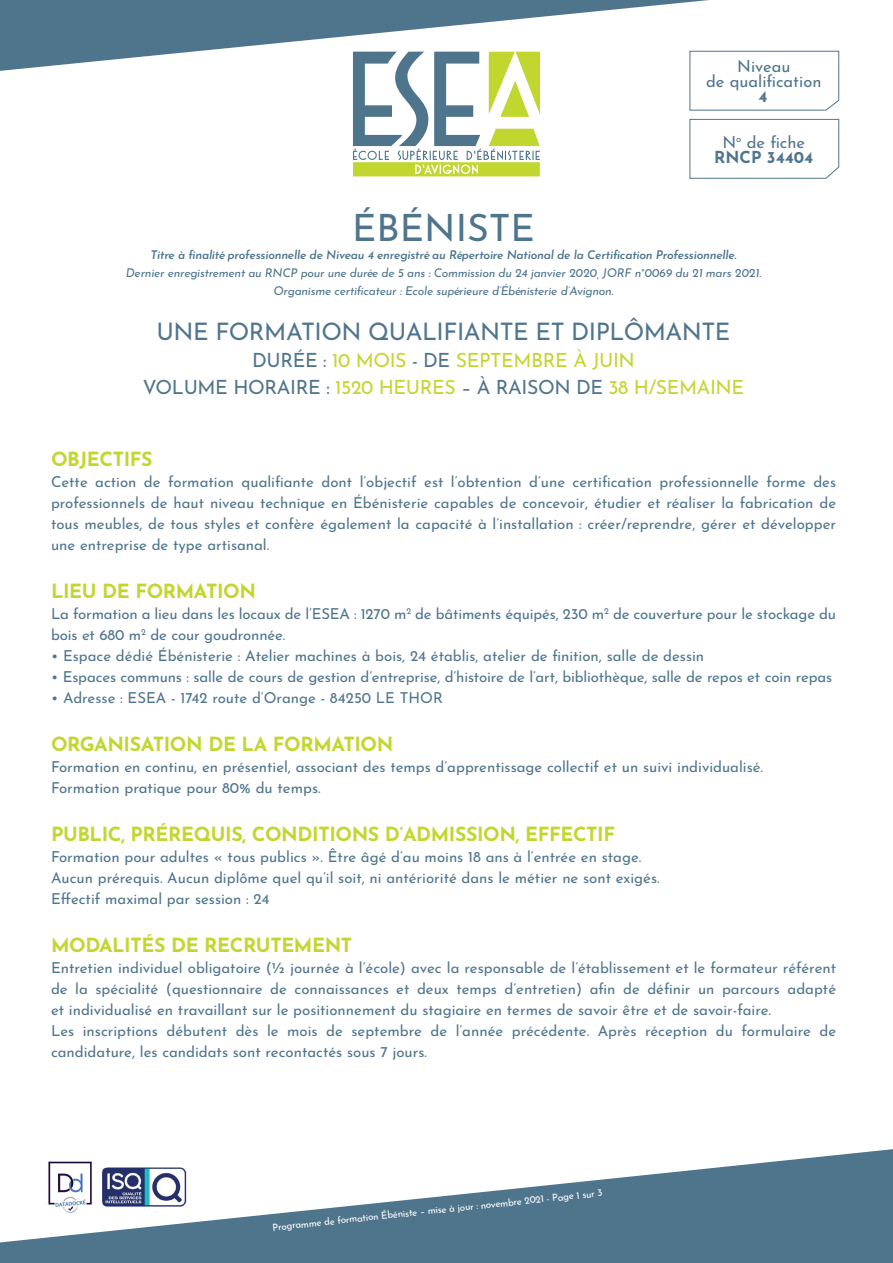
<style>
.page{position:relative;width:893px;height:1263px;background:#fff}
.page>*{position:absolute;margin:0;border:0;box-sizing:border-box;transform-origin:0 0}
.t1{font:37.5px "Josefin Sans";color:#4f758d}
.t2{font:24px "Josefin Sans";letter-spacing:-.02em;color:#4f758d}
.t3{font:700 19.5px "Josefin Sans";letter-spacing:-.02em;color:#c1d72f}
.t4{font:19.5px/27px "Josefin Sans";letter-spacing:-.02em;color:#c1d72f;text-align:center}
.t5{font:16.5px/15px "Josefin Sans";color:#4f758d;text-align:center}
.t6{font:700 16.5px/15px "Josefin Sans";color:#4f758d;text-align:center}
.t7{font:15px/21px "Josefin Sans";color:#4f758d}
.t8{font:italic 12px/18px "Josefin Sans";letter-spacing:-.02em;color:#4f758d;text-align:center}
.t9{font:italic 600 12px "Josefin Sans";letter-spacing:-.02em;color:#4f758d}
.t10{font:9.75px "Josefin Sans";color:#fff}
.s1{font-weight:400}
.s2{color:#4f758d}
</style>
<div class="page">
<svg style="left:353px;top:71px;width:187px;height:105px"></svg>
<svg style="left:0;top:0;width:709px;height:71px;fill:#4f758d"></svg>
<svg style="left:689px;top:50px;width:150px;height:61px"></svg>
<svg style="left:689px;top:119px;width:150px;height:60px"></svg>
<svg style="left:0;top:1149px;width:893px;height:114px;fill:#4f758d"></svg>
<p class="t5" style="left:706px;top:57px;width:117px">Niveau<br>de qualification</p>
<p class="t6" style="left:758px;top:87px;width:11px">4</p>
<p class="t6" style="left:714px;top:133px;width:101px"><span class="s1">N</span><sup>o</sup> <span class="s1">de fiche<br></span>RNCP 34404</p>
<h1 class="t1" style="left:352px;top:200px;width:184px">ÉBÉNISTE</h1>
<p class="t9" style="left:151px;top:244px;width:587px">Titre à finalité professionnelle de Niveau 4 enregistré au Répertoire National de la Certification Professionnelle.</p>
<p class="t8" style="left:126px;top:262px;width:637px">Dernier enregistrement au RNCP pour une durée de 5 ans : Commission du 24 janvier 2020, JORF n°0069 du 21 mars 2021.<br>Organisme certificateur : Ecole supérieure d’Ébénisterie d’Avignon.</p>
<h2 class="t2" style="left:157px;top:313px;width:575px">UNE FORMATION QUALIFIANTE ET DIPLÔMANTE</h2>
<h3 class="t4" style="left:143px;top:345px;width:603px"><span class="s2">DURÉE :</span> 10 MOIS <span class="s2">- DE</span> SEPTEMBRE À JUIN<br><span class="s2">VOLUME HORAIRE :</span> 1520 HEURES <span class="s2">– À RAISON DE</span> 38 H/SEMAINE</h3>
<h3 class="t3" style="left:51px;top:444px;width:103px">OBJECTIFS</h3>
<p class="t7" style="left:51px;top:470px;width:787px;text-align:justify">Cette action de formation qualifiante dont l’objectif est l’obtention d’une certification professionnelle forme des professionnels de haut niveau technique en Ébénisterie capables de concevoir, étudier et réaliser la fabrication de tous meubles, de tous styles et confère également la capacité à l’installation : créer/reprendre, gérer et développer une entreprise de type artisanal.</p>
<h3 class="t3" style="left:51px;top:576px;width:207px">LIEU DE FORMATION</h3>
<p class="t7" style="left:51px;top:602px;width:787px">La formation a lieu dans les locaux de l’ESEA : 1270 m<sup>2</sup> de bâtiments équipés, 230 m<sup>2</sup> de couverture pour le stockage du bois et 680 m<sup>2</sup> de cour goudronnée.</p>
<p class="t7" style="left:51px;top:644px;width:655px">• Espace dédié Ébénisterie : Atelier machines à bois, 24 établis, atelier de finition, salle de dessin</p>
<p class="t7" style="left:51px;top:665px;width:783px">• Espaces communs : salle de cours de gestion d’entreprise, d’histoire de l’art, bibliothèque, salle de repos et coin repas</p>
<p class="t7" style="left:51px;top:686px;width:393px">• Adresse : ESEA - 1742 route d’Orange - 84250 LE THOR</p>
<h3 class="t3" style="left:51px;top:729px;width:344px">ORGANISATION DE LA FORMATION</h3>
<p class="t7" style="left:51px;top:755px;width:714px">Formation en continu, en présentiel, associant des temps d’apprentissage collectif et un suivi individualisé.<br>Formation pratique pour 80% du temps.</p>
<h3 class="t3" style="left:51px;top:819px;width:566px">PUBLIC, PRÉREQUIS, CONDITIONS D’ADMISSION, EFFECTIF</h3>
<p class="t7" style="left:51px;top:845px;width:610px">Formation pour adultes « tous publics ». Être âgé d’au moins 18 ans à l’entrée en stage.<br>Aucun prérequis. Aucun diplôme quel qu’il soit, ni antériorité dans le métier ne sont exigés.<br>Effectif maximal par session : 24</p>
<h3 class="t3" style="left:51px;top:930px;width:303px">MODALITÉS DE RECRUTEMENT</h3>
<p class="t7" style="left:51px;top:956px;width:787px">Entretien individuel obligatoire (½ journée à l’école) avec la responsable de l’établissement et le formateur référent de la spécialité (questionnaire de connaissances et deux temps d’entretien) afin de définir un parcours adapté et individualisé en travaillant sur le positionnement du stagiaire en termes de savoir être et de savoir-faire.<br>Les inscriptions débutent dès le mois de septembre de l’année précédente. Après réception du formulaire de candidature, les candidats sont recontactés sous 7 jours.</p>
<p class="t10" style="left:272px;top:1220px;width:333px;rotate:-6deg">Programme de formation Ébéniste – mise à jour : novembre 2021 - Page 1 sur 3</p>
</div>
